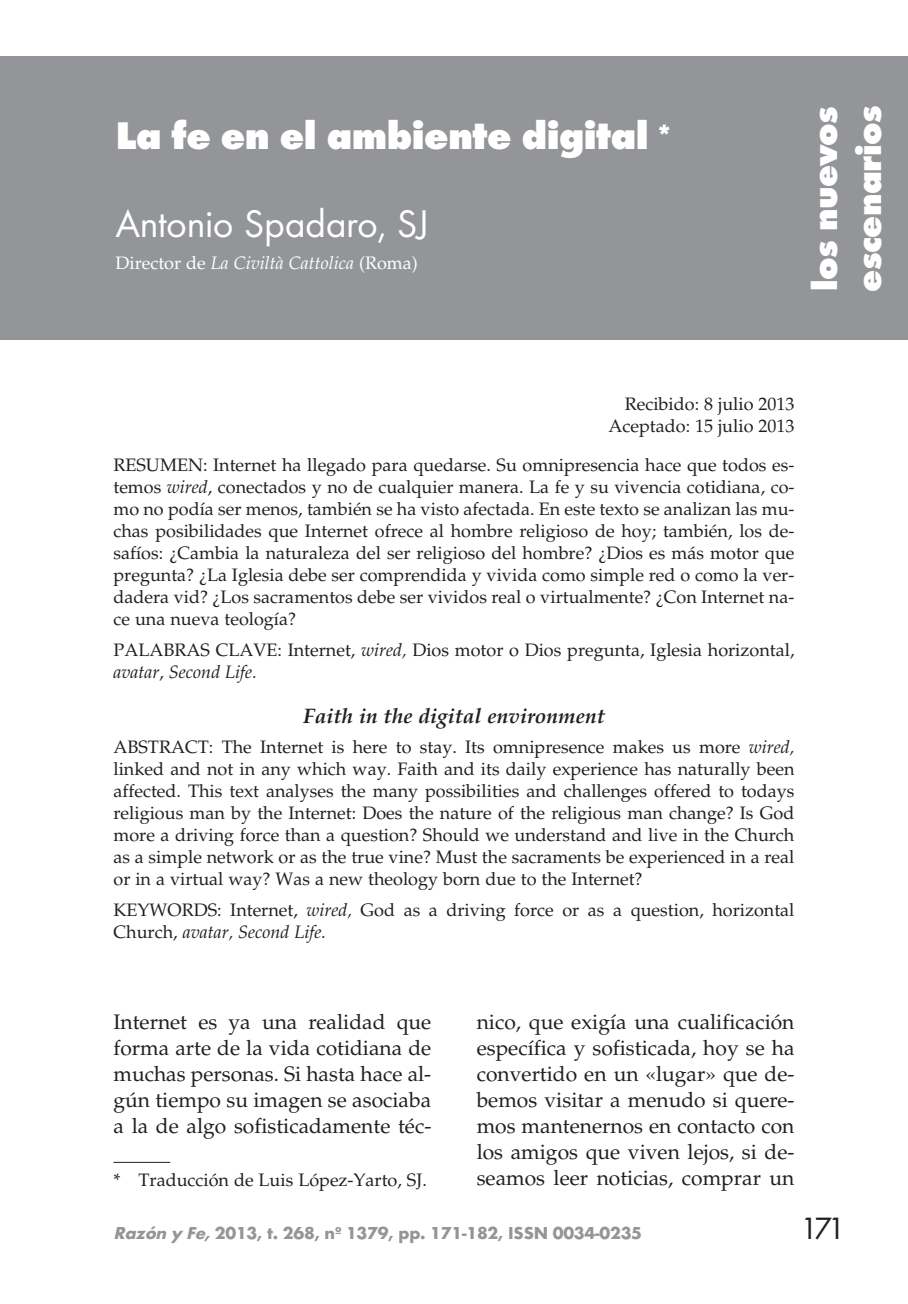
<style>
.page{position:relative;width:908px;height:1304px;background:#fff}
.page>*{position:absolute;margin:0;border:0;box-sizing:border-box;transform-origin:0 0}
.t1{font:800 40px "Futura T";letter-spacing:-.015em;color:#fff}
.t2{font:40px "Futura T";letter-spacing:-.01em;color:#fff}
.t3{font:800 36px/44px "Futura T";letter-spacing:-.015em;color:#fff}
.t4{font:32px "Futura T";color:#231f20}
.t5{font:21px/26px "Palatino";color:#231f20;text-align:justify}
.t6{font:italic 700 21px "Palatino";color:#231f20}
.t7{font:18px/22px "Palatino";color:#231f20;text-align:justify}
.t8{font:700 18px "Futura T";letter-spacing:-.01em;color:#939598}
.t9{font:italic 18px "Palatino";color:#fff}
.s1{font-size:28px}
.s2{font-style:normal}
.s3{font-style:italic}
</style>
<div class="page">
<div style="left:0;top:57px;width:907px;height:283px;background:#939598"></div>
<hr style="left:113px;top:1162px;width:57px;height:1px;background:#231f20">
<h1 class="t1" style="left:115px;top:120px;width:560px">La fe en el ambiente digital <span class="s1">*</span></h1>
<h1 class="t2" style="left:115px;top:208px;width:315px">Antonio Spadaro, SJ</h1>
<p class="t9" style="left:115px;top:256px;width:304px"><span class="s2">Director de</span> La Civiltà Cattolica <span class="s2">(Roma)</span></p>
<h2 class="t3" style="left:805px;top:292px;width:188px;rotate:-90deg">los nuevos escenarios</h2>
<p class="t7" style="left:608px;top:395px;width:187px;text-align:right">Recibido: 8 julio 2013<br>Aceptado: 15 julio 2013</p>
<p class="t7" style="left:113px;top:456px;width:682px">RESUMEN: Internet ha llegado para quedarse. Su omnipresencia hace que todos es&shy;temos <span class="s3">wired</span>, conectados y no de cualquier manera. La fe y su vivencia cotidiana, co&shy;mo no podía ser menos, también se ha visto afectada. En este texto se analizan las mu&shy;chas posibilidades que Internet ofrece al hombre religioso de hoy; también, los de - safíos: ¿Cambia la naturaleza del ser religioso del hombre? ¿Dios es más motor que pregunta? ¿La Iglesia debe ser comprendida y vivida como simple red o como la ver&shy;dadera vid? ¿Los sacramentos debe ser vividos real o virtualmente? ¿Con Internet na&shy;ce una nueva teología?</p>
<p class="t7" style="left:113px;top:641px;width:682px">PALABRAS CLAVE: Internet, <span class="s3">wired,</span> Dios motor o Dios pregunta, Iglesia horizontal, <span class="s3">avatar</span>, <span class="s3">Second Life.</span></p>
<p class="t6" style="left:303px;top:707px;width:303px">Faith in the digital environment</p>
<p class="t7" style="left:113px;top:738px;width:682px">ABSTRACT: The Internet is here to stay. Its omnipresence makes us more <span class="s3">wired, </span>linked and not in any which way. Faith and its daily experience has naturally been affected. This text analyses the many possibilities and challenges offered to todays religious man by the Internet: Does the nature of the religious man change? Is God more a driving force than a question? Should we understand and live in the Church as a simple network or as the true vine? Must the sacraments be experienced in a real or in a virtual way? Was a new theology born due to the Internet?</p>
<p class="t7" style="left:113px;top:900px;width:682px">KEYWORDS: Internet, <span class="s3">wired,</span> God as a driving force or as a question, horizontal<br>Church, <span class="s3">avatar, Second Life.</span></p>
<p class="t5" style="left:113px;top:1011px;width:319px">Internet es ya una realidad que forma arte de la vida cotidiana de muchas personas. Si hasta hace al&shy;gún tiempo su imagen se asociaba a la de algo sofisticadamente téc-</p>
<p class="t5" style="left:476px;top:1011px;width:319px">nico, que exigía una cualificación específica y sofisticada, hoy se ha convertido en un «lugar» que de&shy;bemos visitar a menudo si quere&shy;mos mantenernos en contacto con los amigos que viven lejos, si de-</p>
<p class="t7" style="left:113px;top:1170px;width:315px">* Traducción de Luis López-Yarto, SJ.</p>
<p class="t5" style="left:476px;top:1167px;width:319px">seamos leer noticias, comprar un</p>
<p class="t8" style="left:113px;top:1226px;width:530px"><span class="s3">Razón y Fe,</span>2013, t. 268, nº 1379, pp. 171-182, ISSN 0034-0235</p>
<h3 class="t4" style="left:799px;top:1216px;width:47px">171</h3>
</div>
